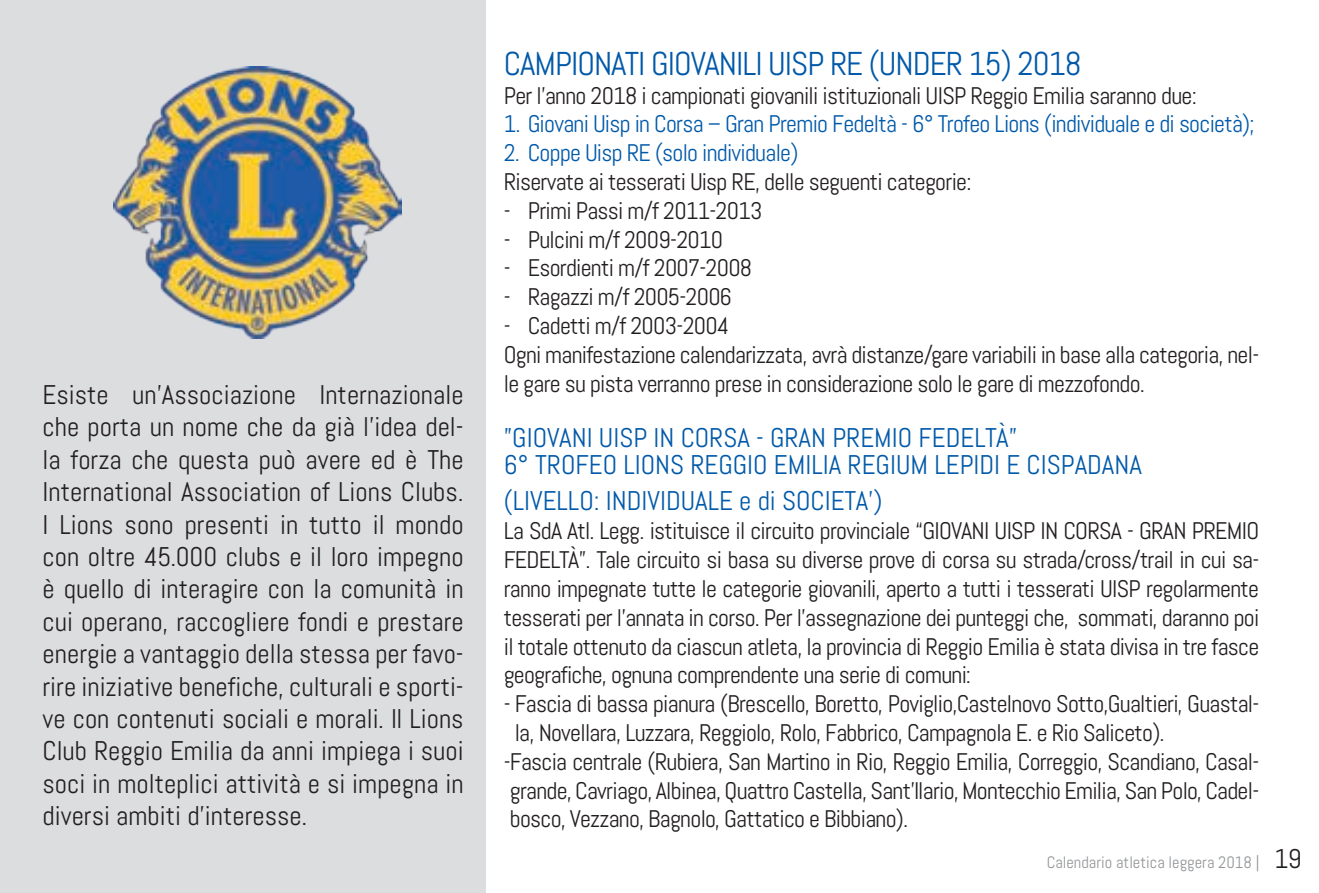
<style>
.page{position:relative;width:1319px;height:893px;background:#fff}
.page>*{position:absolute;margin:0;border:0;box-sizing:border-box;transform-origin:0 0}
.t1{font:33px "Abel";letter-spacing:-.03em;color:#0159a9}
.t2{font:27px/32.4px "Abel";color:#231f20;text-align:justify}
.t3{font:27px/27px "Abel";color:#0159a9}
.t4{font:24px/28.8px "Abel";letter-spacing:-.03em;color:#231f20}
.t5{font:24px "Abel";letter-spacing:-.03em;color:#0159a9}
.t6{font:16.5px "Abel";color:#939598}
.s1{font-size:27px;color:#231f20}
</style>
<div class="page">
<div style="left:0;top:0;width:485px;height:893px;background:#dcdddf"></div>
<img style="left:113px;top:66px;width:288px;height:273px">
<p class="t2" style="left:43px;top:379px;width:422px">Esiste un’Associazione Internazionale che porta un nome che da già l’idea del&shy;la forza che questa può avere ed è The International Association of Lions Clubs.<br>I Lions sono presenti in tutto il mondo con oltre 45.000 clubs e il loro impegno è quello di interagire con la comunità in cui operano, raccogliere fondi e prestare energie a vantaggio della stessa per favo&shy;rire iniziative benefiche, culturali e sporti&shy;ve con contenuti sociali e morali. Il Lions Club Reggio Emilia da anni impiega i suoi soci in molteplici attività e si impegna in diversi ambiti d’interesse.</p>
<h1 class="t1" style="left:503px;top:43px;width:579px">CAMPIONATI GIOVANILI UISP RE (UNDER 15) 2018</h1>
<p class="t4" style="left:503px;top:81px;width:694px">Per l’anno 2018 i campionati giovanili istituzionali UISP Reggio Emilia saranno due:</p>
<p class="t5" style="left:503px;top:109px;width:752px">1. Giovani Uisp in Corsa – Gran Premio Fedeltà - 6° Trofeo Lions (individuale e di società);</p>
<p class="t5" style="left:503px;top:138px;width:296px">2. Coppe Uisp RE (solo individuale)</p>
<p class="t4" style="left:503px;top:167px;width:469px">Riservate ai tesserati Uisp RE, delle seguenti categorie:</p>
<p class="t4" style="left:503px;top:196px;width:260px">- Primi Passi m/f 2011-2013</p>
<p class="t4" style="left:503px;top:225px;width:221px">- Pulcini m/f 2009-2010</p>
<p class="t4" style="left:503px;top:254px;width:250px">- Esordienti m/f 2007-2008</p>
<p class="t4" style="left:503px;top:283px;width:229px">- Ragazzi m/f 2005-2006</p>
<p class="t4" style="left:503px;top:311px;width:756px">- Cadetti m/f 2003-2004<br>Ogni manifestazione calendarizzata, avrà distanze/gare variabili in base alla categoria, nel&shy;le gare su pista verranno prese in considerazione solo le gare di mezzofondo.</p>
<p class="t3" style="left:503px;top:425px;width:639px">”GIOVANI UISP IN CORSA - GRAN PREMIO FEDELTÀ”<br>6° TROFEO LIONS REGGIO EMILIA REGIUM LEPIDI E CISPADANA</p>
<p class="t3" style="left:503px;top:488px;width:380px">(LIVELLO: INDIVIDUALE e di SOCIETA’)</p>
<p class="t4" style="left:503px;top:517px;width:757px;text-align:justify">La SdA Atl. Legg. istituisce il circuito provinciale “GIOVANI UISP IN CORSA - GRAN PREMIO FEDELTÀ”. Tale circuito si basa su diverse prove di corsa su strada/cross/trail in cui sa&shy;ranno impegnate tutte le categorie giovanili, aperto a tutti i tesserati UISP regolarmente tesserati per l’annata in corso. Per l’assegnazione dei punteggi che, sommati, daranno poi il totale ottenuto da ciascun atleta, la provincia di Reggio Emilia è stata divisa in tre fasce geografiche, ognuna comprendente una serie di comuni:</p>
<p class="t4" style="left:503px;top:689px;width:757px">- Fascia di bassa pianura (Brescello, Boretto, Poviglio,Castelnovo Sotto,Gualtieri, Guastal-</p>
<p class="t4" style="left:514px;top:718px;width:651px">la, Novellara, Luzzara, Reggiolo, Rolo, Fabbrico, Campagnola E. e Rio Saliceto).</p>
<p class="t4" style="left:503px;top:747px;width:756px">-Fascia centrale (Rubiera, San Martino in Rio, Reggio Emilia, Correggio, Scandiano, Casal-</p>
<p class="t4" style="left:510px;top:776px;width:750px">grande, Cavriago, Albinea, Quattro Castella, Sant’Ilario, Montecchio Emilia, San Polo, Cadel-</p>
<p class="t4" style="left:510px;top:805px;width:400px">bosco, Vezzano, Bagnolo, Gattatico e Bibbiano).</p>
<p class="t6" style="left:1046px;top:852px;width:256px">Calendario atletica leggera 2018 | <span class="s1">19</span></p>
</div>
